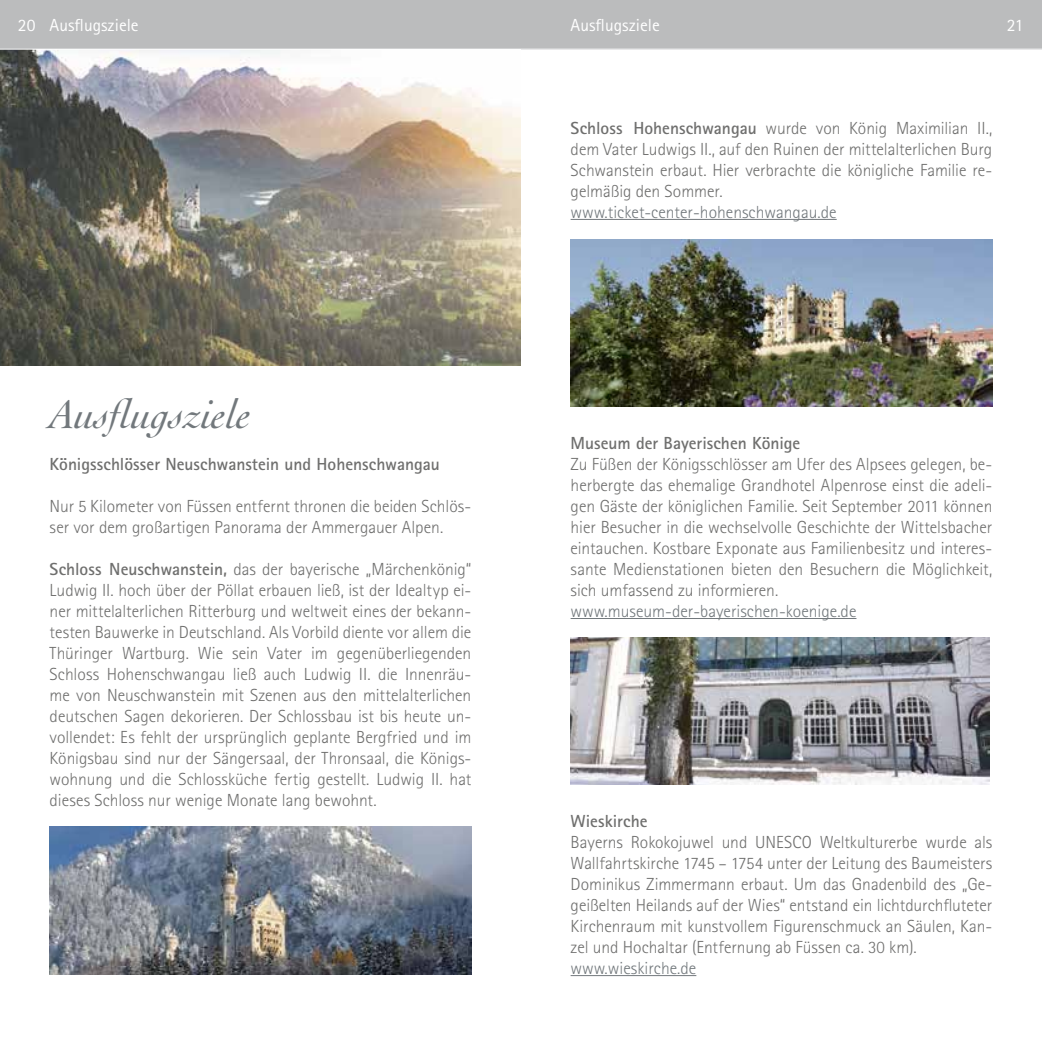
<style>
.page{position:relative;width:1042px;height:1042px;background:#fff}
.page>*{position:absolute;margin:0;border:0;box-sizing:border-box;transform-origin:0 0}
.t1{font:italic 42px "Cochin LT Std";color:#72787c}
.t2{font:300 17.5px/21px "Rotis Sans Serif Pro";color:#6f6f6e;text-align:justify}
.t3{font:300 17.5px "Rotis Sans Serif Pro";color:#72787c}
.t4{font:700 17.5px "Rotis Sans Serif Pro";color:#6f6f6e}
.t5{font:17.5px "Rotis Sans Serif Pro";color:#fff}
.s1{font-weight:700}
</style>
<div class="page">
<div style="left:0;top:0;width:1042px;height:50px;background:#bbbcbd"></div>
<img style="left:0;top:50px;width:521px;height:315px">
<img style="left:50px;top:827px;width:421px;height:147px">
<hr style="left:570px;top:219px;width:266px;height:1px;background:#72787c">
<img style="left:570px;top:239px;width:422px;height:168px">
<hr style="left:570px;top:618px;width:286px;height:1px;background:#72787c">
<img style="left:570px;top:638px;width:419px;height:147px">
<hr style="left:570px;top:975px;width:126px;height:1px;background:#72787c">
<hr style="left:0;top:49px;width:1042px;height:1px;background:#fff">
<p class="t5" style="left:18px;top:15px;width:122px">20 Ausflugsziele</p>
<p class="t5" style="left:570px;top:15px;width:91px">Ausflugsziele</p>
<p class="t5" style="left:1007px;top:15px;width:18px">21</p>
<h1 class="t1" style="left:50px;top:390px;width:203px">Ausflugsziele</h1>
<p class="t4" style="left:50px;top:453px;width:392px">Königsschlösser Neuschwanstein und Hohenschwangau</p>
<p class="t2" style="left:50px;top:496px;width:423px">Nur 5 Kilometer von Füssen entfernt thronen die beiden Schlös&shy;ser vor dem großartigen Panorama der Ammergauer Alpen.</p>
<p class="t2" style="left:50px;top:559px;width:423px"><span class="s1">Schloss Neuschwanstein,</span> das der bayerische „Märchenkönig“ Ludwig II. hoch über der Pöllat erbauen ließ, ist der Idealtyp ei&shy;ner mittelalterlichen Ritterburg und weltweit eines der bekann&shy;testen Bauwerke in Deutschland. Als Vorbild diente vor allem die Thüringer Wartburg. Wie sein Vater im gegenüberliegenden Schloss Hohenschwangau ließ auch Ludwig II. die Innenräu&shy;me von Neuschwanstein mit Szenen aus den mittelalterlichen deutschen Sagen dekorieren. Der Schlossbau ist bis heute un&shy;vollendet: Es fehlt der ursprünglich geplante Bergfried und im Königsbau sind nur der Sängersaal, der Thronsaal, die Königs&shy;wohnung und die Schlossküche fertig gestellt. Ludwig II. hat dieses Schloss nur wenige Monate lang bewohnt.</p>
<p class="t2" style="left:570px;top:117px;width:423px"><span class="s1">Schloss Hohenschwangau</span> wurde von König Maximilian II., dem Vater Ludwigs II., auf den Ruinen der mittelalterlichen Burg Schwanstein erbaut. Hier verbrachte die königliche Familie re&shy;gelmäßig den Sommer.</p>
<p class="t3" style="left:570px;top:202px;width:268px">www.ticket-center-hohenschwangau.de</p>
<p class="t4" style="left:570px;top:432px;width:231px">Museum der Bayerischen Könige</p>
<p class="t2" style="left:570px;top:453px;width:423px">Zu Füßen der Königsschlösser am Ufer des Alpsees gelegen, be&shy;herbergte das ehemalige Grandhotel Alpenrose einst die adeli&shy;gen Gäste der königlichen Familie. Seit September 2011 können hier Besucher in die wechselvolle Geschichte der Wittelsbacher eintauchen. Kostbare Exponate aus Familienbesitz und interes&shy;sante Medienstationen bieten den Besuchern die Möglichkeit, sich umfassend zu informieren.</p>
<p class="t3" style="left:570px;top:601px;width:287px">www.museum-der-bayerischen-koenige.de</p>
<p class="t4" style="left:570px;top:810px;width:78px">Wieskirche</p>
<p class="t2" style="left:570px;top:831px;width:423px">Bayerns Rokokojuwel und UNESCO Weltkulturerbe wurde als Wallfahrtskirche 1745 – 1754 unter der Leitung des Baumeisters Dominikus Zimmermann erbaut. Um das Gnadenbild des „Ge&shy;geißelten Heilands auf der Wies“ entstand ein lichtdurchfluteter Kirchenraum mit kunstvollem Figurenschmuck an Säulen, Kan&shy;zel und Hochaltar (Entfernung ab Füssen ca. 30 km).</p>
<p class="t3" style="left:570px;top:958px;width:127px">www.wieskirche.de</p>
</div>
